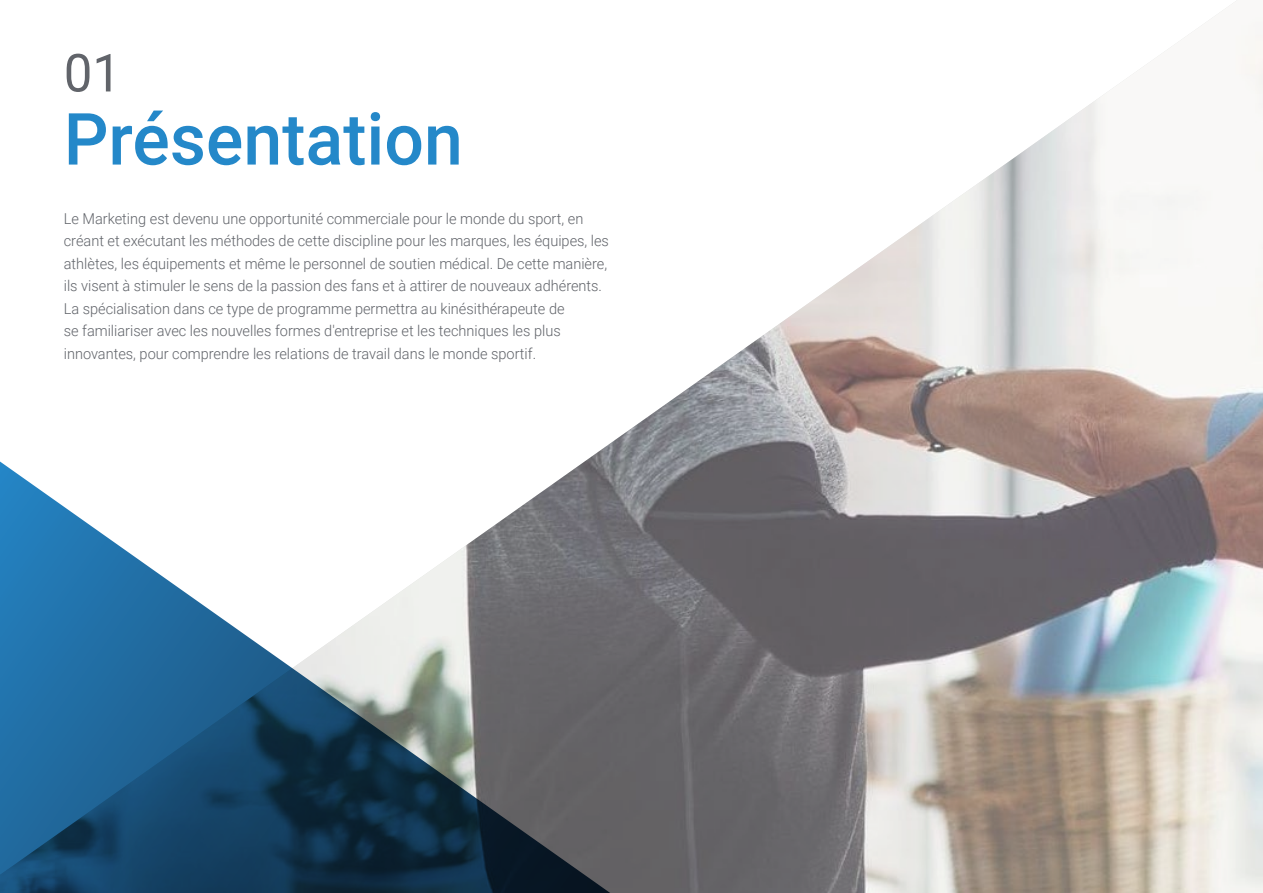
<style>
.page{position:relative;width:1263px;height:893px;background:#fff}
.page>*{position:absolute;margin:0;border:0;box-sizing:border-box;transform-origin:0 0}
.t1{font:500 72px "Roboto";color:#2488c9}
.t2{font:52.5px "Roboto";color:#61646a}
.t3{font:300 15px/22.5px "Roboto";color:#61646a}
</style>
<div class="page">
<img style="left:607px;top:0;width:656px;height:893px">
<svg style="left:0;top:446px;width:640px;height:447px"></svg>
<h2 class="t2" style="left:64px;top:36px;width:59px">01</h2>
<h1 class="t1" style="left:64px;top:89px;width:401px">Présentation</h1>
<p class="t3" style="left:64px;top:207px;width:547px">Le Marketing est devenu une opportunité commerciale pour le monde du sport, en créant et exécutant les méthodes de cette discipline pour les marques, les équipes, les athlètes, les équipements et même le personnel de soutien médical. De cette manière, ils visent à stimuler le sens de la passion des fans et à attirer de nouveaux adhérents.<br>La spécialisation dans ce type de programme permettra au kinésithérapeute de<br>se familiariser avec les nouvelles formes d'entreprise et les techniques les plus innovantes, pour comprendre les relations de travail dans le monde sportif.</p>
</div>
